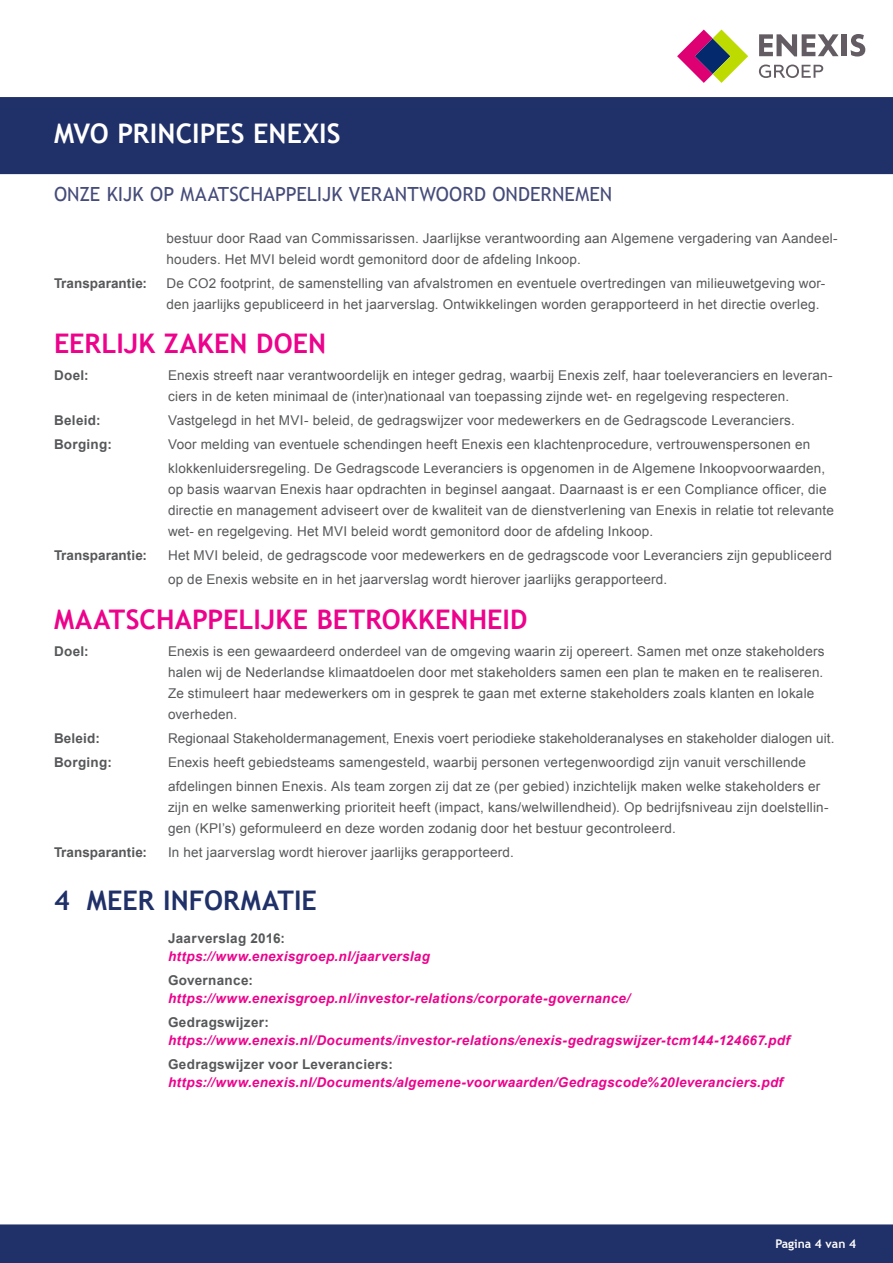
<style>
.page{position:relative;width:893px;height:1263px;background:#fff}
.page>*{position:absolute;margin:0;border:0;box-sizing:border-box;transform-origin:0 0}
.t1{font:700 27px "Trebuchet MS";letter-spacing:.005em;color:#ed028c}
.t2{font:700 27px "Trebuchet MS";letter-spacing:.005em;color:#fff}
.t3{font:700 27px "Trebuchet MS";letter-spacing:.005em;color:#203068}
.t4{font:19.5px "Trebuchet MS";letter-spacing:.005em;color:#464c7a}
.t5{font:13.5px/21px "Arial";letter-spacing:.015em;color:#57585a}
.t6{font:italic 700 13.5px "Arial";letter-spacing:.02em;color:#ed028c}
.t7{font:700 13.5px "Arial";letter-spacing:.02em;color:#57585a}
.t8{font:700 12px "Trebuchet MS";color:#fff}
</style>
<div class="page">
<div style="left:0;top:1224px;width:893px;height:39px;background:#203068"></div>
<svg style="left:759px;top:65px;width:64px;height:13px"></svg>
<svg style="left:677px;top:30px;width:71px;height:53px"></svg>
<div style="left:842px;top:34px;width:5px;height:22px;background:#635d63"></div>
<svg style="left:851px;top:34px;width:14px;height:23px"></svg>
<svg style="left:759px;top:34px;width:79px;height:22px"></svg>
<div style="left:0;top:97px;width:893px;height:78px;background:#203068"></div>
<p class="t2" style="left:54px;top:117px;width:288px">MVO PRINCIPES ENEXIS</p>
<p class="t4" style="left:54px;top:183px;width:560px">ONZE KIJK OP MAATSCHAPPELIJK VERANTWOORD ONDERNEMEN</p>
<p class="t5" style="left:166px;top:228px;width:673px">bestuur door Raad van Commissarissen. Jaarlijkse verantwoording aan Algemene vergadering van Aandeel&shy;houders. Het MVI beleid wordt gemonitord door de afdeling Inkoop.</p>
<p class="t7" style="left:54px;top:274px;width:95px">Transparantie:</p>
<p class="t5" style="left:166px;top:273px;width:660px">De CO2 footprint, de samenstelling van afvalstromen en eventuele overtredingen van milieuwetgeving wor&shy;den jaarlijks gepubliceerd in het jaarverslag. Ontwikkelingen worden gerapporteerd in het directie overleg.</p>
<p class="t1" style="left:54px;top:327px;width:274px">EERLIJK ZAKEN DOEN</p>
<p class="t7" style="left:54px;top:366px;width:36px">Doel:</p>
<p class="t5" style="left:168px;top:365px;width:666px">Enexis streeft naar verantwoordelijk en integer gedrag, waarbij Enexis zelf, haar toeleveranciers en leveran&shy;ciers in de keten minimaal de (inter)nationaal van toepassing zijnde wet- en regelgeving respecteren.</p>
<p class="t7" style="left:54px;top:411px;width:48px">Beleid:</p>
<p class="t5" style="left:168px;top:410px;width:628px">Vastgelegd in het MVI- beleid, de gedragswijzer voor medewerkers en de Gedragscode Leveranciers.</p>
<p class="t7" style="left:54px;top:435px;width:60px">Borging:</p>
<p class="t5" style="left:168px;top:432px;width:659px;line-height:24px">Voor melding van eventuele schendingen heeft Enexis een klachtenprocedure, vertrouwenspersonen en klokkenluidersregeling. De Gedragscode Leveranciers is opgenomen in de Algemene Inkoopvoorwaarden,</p>
<p class="t5" style="left:168px;top:479px;width:667px">op basis waarvan Enexis haar opdrachten in beginsel aangaat. Daarnaast is er een Compliance officer, die directie en management adviseert over de kwaliteit van de dienstverlening van Enexis in relatie tot relevante wet- en regelgeving. Het MVI beleid wordt gemonitord door de afdeling Inkoop.</p>
<p class="t7" style="left:54px;top:546px;width:95px">Transparantie:</p>
<p class="t5" style="left:168px;top:543px;width:665px;line-height:24px">Het MVI beleid, de gedragscode voor medewerkers en de gedragscode voor Leveranciers zijn gepubliceerd op de Enexis website en in het jaarverslag wordt hierover jaarlijks gerapporteerd.</p>
<p class="t1" style="left:54px;top:602px;width:475px">MAATSCHAPPELIJKE BETROKKENHEID</p>
<p class="t7" style="left:54px;top:642px;width:36px">Doel:</p>
<p class="t5" style="left:168px;top:640px;width:658px">Enexis is een gewaardeerd onderdeel van de omgeving waarin zij opereert. Samen met onze stakeholders halen wij de Nederlandse klimaatdoelen door met stakeholders samen een plan te maken en te realiseren.</p>
<p class="t5" style="left:168px;top:682px;width:648px">Ze stimuleert haar medewerkers om in gesprek te gaan met externe stakeholders zoals klanten en lokale overheden.</p>
<p class="t7" style="left:54px;top:729px;width:47px">Beleid:</p>
<p class="t5" style="left:168px;top:727px;width:668px">Regionaal Stakeholdermanagement, Enexis voert periodieke stakeholderanalyses en stakeholder dialogen uit.</p>
<p class="t7" style="left:54px;top:753px;width:60px">Borging:</p>
<p class="t5" style="left:168px;top:750px;width:654px;line-height:24px">Enexis heeft gebiedsteams samengesteld, waarbij personen vertegenwoordigd zijn vanuit verschillende afdelingen binnen Enexis. Als team zorgen zij dat ze (per gebied) inzichtelijk maken welke stakeholders er</p>
<p class="t5" style="left:168px;top:796px;width:662px">zijn en welke samenwerking prioriteit heeft (impact, kans/welwillendheid). Op bedrijfsniveau zijn doelstellin&shy;gen (KPI’s) geformuleerd en deze worden zodanig door het bestuur gecontroleerd.</p>
<p class="t7" style="left:54px;top:843px;width:95px">Transparantie:</p>
<p class="t5" style="left:168px;top:841px;width:347px">In het jaarverslag wordt hierover jaarlijks gerapporteerd.</p>
<p class="t3" style="left:54px;top:883px;width:264px">4 MEER INFORMATIE</p>
<p class="t7" style="left:168px;top:929px;width:119px">Jaarverslag 2016:</p>
<p class="t6" style="left:168px;top:947px;width:263px">https://www.enexisgroep.nl/jaarverslag</p>
<p class="t7" style="left:168px;top:971px;width:86px">Governance:</p>
<p class="t6" style="left:168px;top:989px;width:464px">https://www.enexisgroep.nl/investor-relations/corporate-governance/</p>
<p class="t7" style="left:168px;top:1013px;width:102px">Gedragswijzer:</p>
<p class="t6" style="left:168px;top:1031px;width:623px">https://www.enexis.nl/Documents/investor-relations/enexis-gedragswijzer-tcm144-124667.pdf</p>
<p class="t7" style="left:168px;top:1055px;width:226px">Gedragswijzer voor Leveranciers:</p>
<p class="t6" style="left:168px;top:1073px;width:617px">https://www.enexis.nl/Documents/algemene-voorwaarden/Gedragscode%20leveranciers.pdf</p>
<p class="t8" style="left:775px;top:1236px;width:82px">Pagina 4 van 4</p>
</div>
